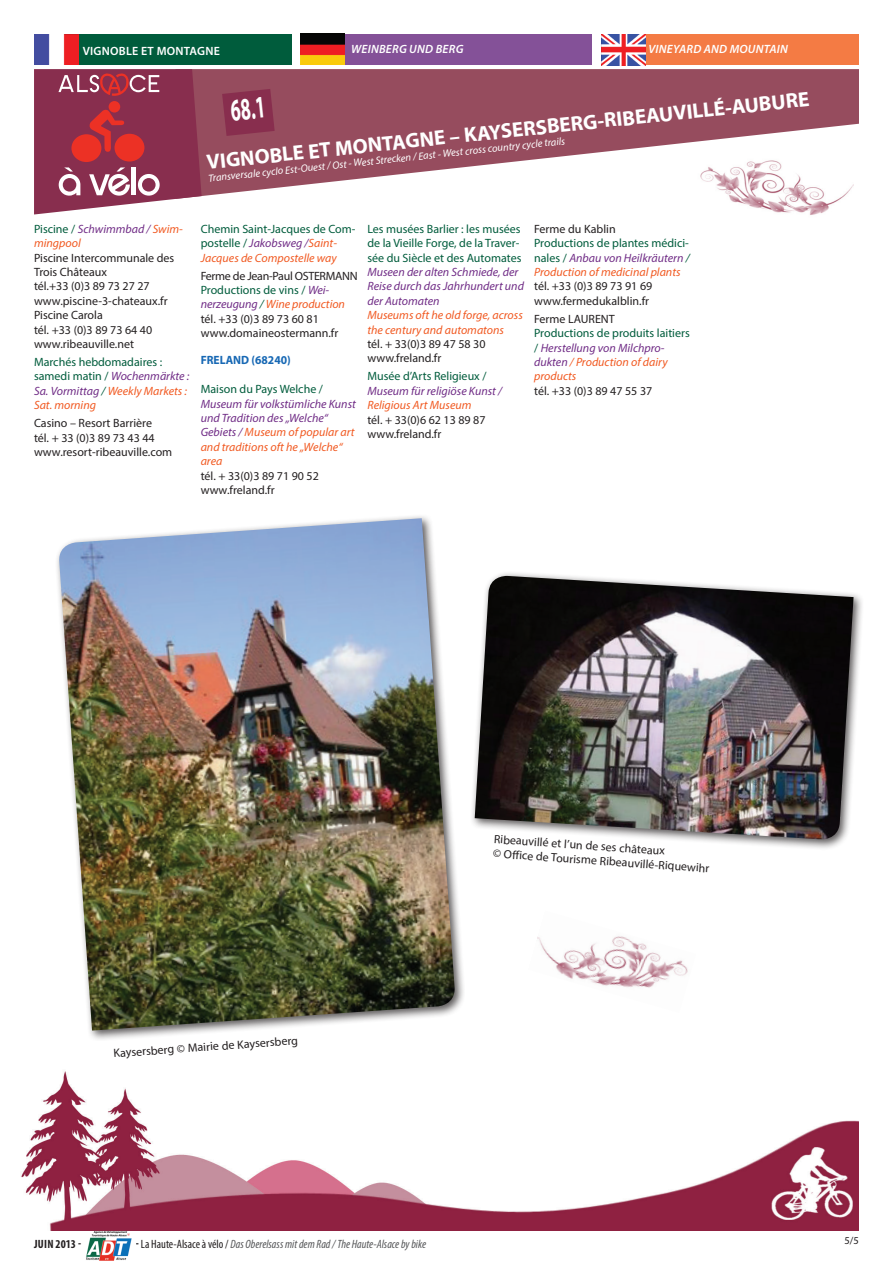
<style>
.page{position:relative;width:893px;height:1263px;background:#fff}
.page>*{position:absolute;margin:0;border:0;box-sizing:border-box;transform-origin:0 0}
.t1{font:700 31.5px "Myriad Pro";color:#fff;scale:.57 1}
.t2{font:700 21px "Myriad Pro";color:#fff}
.t3{font:12px/14.4px "Myriad Pro";color:#231f20}
.t4{font:12px/14.4px "Myriad Pro";color:#005c3c}
.t5{font:italic 12px/14.4px "Myriad Pro";color:#702c86}
.t6{font:italic 12px/14.4px "Myriad Pro";color:#f15921}
.t7{font:italic condensed 12px "Myriad Pro";color:#57585a}
.t8{font:italic 600 12px "Myriad Pro";letter-spacing:.02em;color:#fff}
.t9{font:12px "Myriad Pro";letter-spacing:-.025em;color:#231f20}
.t10{font:600 12px "Myriad Pro";letter-spacing:.02em;color:#fff}
.t11{font:700 12px "Myriad Pro";color:#1768b4;scale:.96 1}
.t12{font:700 condensed 12px "Myriad Pro";letter-spacing:.02em;color:#231f20}
.t13{font:italic 10.5px "Myriad Pro";color:#fff}
.t14{font:10.5px "Myriad Pro";color:#231f20}
.s1{font-style:normal;color:#005c3c}
.s2{color:#f15921}
.s3{font-style:italic;color:#702c86}
.s4{font-style:italic}
.s5{font-style:italic;color:#f15921}
.s6{color:#702c86}
.s7{color:#005c3c}
.s8{font-style:normal;color:#231f20}
.s9{font-weight:700;font-style:normal;color:#231f20}
</style>
<div class="page">
<img style="left:83px;top:1230px;width:52px;height:31px">
<svg style="left:202px;top:69px;width:657px;height:127px;fill:#964c5e"></svg>
<div style="left:34px;top:34px;width:258px;height:31px;background:#005c3c"></div>
<img style="left:34px;top:34px;width:44px;height:31px">
<div style="left:300px;top:34px;width:292px;height:30px;background:#845198"></div>
<img style="left:300px;top:34px;width:45px;height:30px">
<div style="left:601px;top:34px;width:258px;height:31px;background:#f47b44"></div>
<img style="left:601px;top:34px;width:44px;height:31px">
<svg style="left:34px;top:69px;width:168px;height:145px;background:#9a4963"></svg>
<div style="left:71px;top:134px;width:30px;height:28px;background:#ec3125;border-radius:50%"></div>
<div style="left:114px;top:134px;width:31px;height:28px;background:#ec3125;border-radius:50%"></div>
<div style="left:109px;top:101px;width:11px;height:12px;background:#ec3125;border-radius:50%"></div>
<svg style="left:222px;top:89px;width:53px;height:47px;background:#8a3350"></svg>
<img style="left:21px;top:1071px;width:838px;height:159px">
<img style="left:696px;top:157px;width:157px;height:58px">
<div style="left:54px;top:513px;width:411px;height:528px;background:#231f20;opacity:.75"></div>
<img style="left:58px;top:518px;width:398px;height:512px">
<div style="left:470px;top:571px;width:394px;height:279px;background:#231f20;opacity:.75"></div>
<img style="left:475px;top:576px;width:378px;height:264px">
<img style="left:537px;top:936px;width:151px;height:52px">
<p class="t10" style="left:83px;top:43px;width:139px">VIGNOBLE ET MONTAGNE</p>
<p class="t8" style="left:351px;top:41px;width:114px">WEINBERG UND BERG</p>
<p class="t8" style="left:648px;top:41px;width:141px">VINEYARD AND MOUNTAIN</p>
<h2 class="t2" style="left:205px;top:149px;width:607px;rotate:-6deg">VIGNOBLE ET MONTAGNE – KAYSERSBERG-RIBEAUVILLÉ-AUBURE</h2>
<h1 class="t1" style="left:229px;top:90px;width:62px;rotate:-6deg">68.1</h1>
<p class="t13" style="left:208px;top:172px;width:360px;rotate:-6deg">Transversale cyclo Est-Ouest / Ost - West Strecken / East - West cross country cycle trails</p>
<p class="t5" style="left:34px;top:221px;width:150px"><span class="s1">Piscine /</span> Schwimmbad / <span class="s2">Swim-</span></p>
<p class="t3" style="left:34px;top:250px;width:142px">Piscine Intercommunale des<br>Trois Châteaux<br>tél.+33 3(0) 89 73 27 27 www.piscine-3-chateaux f r.<br>Piscine Carola<br>tél. +33 3(0) 89 73 64 40 www.ribeauville.net</p>
<p class="t4" style="left:34px;top:355px;width:157px">Marchés hebdomadaires : samedi matin / <span class="s3">Wochenmärkte :<br>Sa. Vormittag</span> <span class="s4">/</span> <span class="s5">Weekly Markets :<br>Sat. morning</span></p>
<p class="t3" style="left:34px;top:416px;width:140px">Casino – Resort Barrière<br>tél +. 33 3(0) 89 73 43 44 www.resort-ribeauville.com</p>
<p class="t6" style="left:34px;top:236px;width:48px">mingpool</p>
<p class="t4" style="left:201px;top:221px;width:156px">Chemin Saint-Jacques de Com-</p>
<p class="t9" style="left:201px;top:268px;width:158px">Ferme de Jean-Paul OSTERMANN</p>
<p class="t6" style="left:201px;top:297px;width:146px"><span class="s6">nerzeugung</span> <span class="s7">/</span> Wine production</p>
<p class="t5" style="left:201px;top:236px;width:138px"><span class="s1">postelle /</span> Jakobsweg /<span class="s2">Saint-</span></p>
<p class="t6" style="left:201px;top:250px;width:137px">Jacques de Compostelle way</p>
<p class="t4" style="left:201px;top:283px;width:130px">Productions de vins / <span class="s3">Wei-</span></p>
<p class="t3" style="left:201px;top:311px;width:139px">tél. +33 3(0) 89 73 60 81 www.domaineostermann f r.</p>
<p class="t11" style="left:201px;top:352px;width:95px">FRELAND )68240(</p>
<p class="t4" style="left:201px;top:382px;width:124px">Maison du Pays Welche /</p>
<p class="t5" style="left:201px;top:396px;width:157px">Museum für volkstümliche Kunst und Tradition des „Welche”<br>Gebiets / <span class="s2">Museum ofpopular art and traditions oft he „Welche” area</span></p>
<p class="t3" style="left:201px;top:468px;width:120px">tél +. 33 3(0) 89 71 90 52 www.freland f r.</p>
<p class="t4" style="left:367px;top:221px;width:155px">Les musées Barlier : les musées</p>
<p class="t4" style="left:367px;top:250px;width:156px">sée du Siècle et des Automates</p>
<p class="t4" style="left:367px;top:236px;width:154px">de la Vieille Forge, de la Traver-</p>
<p class="t5" style="left:367px;top:265px;width:158px">Museen der alten Schmiede, der<br>Reise durch das Jahrhundert und der Automaten</p>
<p class="t6" style="left:367px;top:308px;width:157px">Museums oft he old forge, across the century and automatons</p>
<p class="t3" style="left:367px;top:337px;width:120px">tél +. 33 3(0) 89 47 58 30 www.freland f r.</p>
<p class="t4" style="left:367px;top:369px;width:121px">Musée ’dArts Religieux /</p>
<p class="t5" style="left:367px;top:383px;width:136px">Museum für religiöse Kunst /</p>
<p class="t6" style="left:367px;top:398px;width:106px">Religious Art Museum</p>
<p class="t3" style="left:367px;top:412px;width:120px">tél +. 33 6(0) 62 13 89 87 www.freland f r.</p>
<p class="t3" style="left:534px;top:221px;width:83px">Ferme du Kablin</p>
<p class="t5" style="left:534px;top:250px;width:157px"><span class="s1">nales /</span> Anbau von Heilkräutern <span class="s7">/</span></p>
<p class="t4" style="left:534px;top:236px;width:156px">Productions de plantes médici-</p>
<p class="t6" style="left:534px;top:265px;width:148px">Production of medicinal plants</p>
<p class="t3" style="left:534px;top:279px;width:120px">tél. +33 3(0) 89 73 91 69 www.fermedukalblin f r.</p>
<p class="t3" style="left:534px;top:311px;width:82px">Ferme LAURENT</p>
<p class="t4" style="left:534px;top:326px;width:157px">Productions de produits laitiers</p>
<p class="t6" style="left:534px;top:355px;width:135px"><span class="s6">dukten</span> / Production of dairy</p>
<p class="t5" style="left:534px;top:340px;width:132px"><span class="s1">/</span> Herstellung von Milchpro-</p>
<p class="t6" style="left:534px;top:369px;width:44px">products</p>
<p class="t3" style="left:534px;top:383px;width:120px">tél. +33 3(0) 89 47 55 37</p>
<p class="t3" style="left:113px;top:1046px;width:186px;rotate:-4deg">Kaysersberg © Mairie de Kaysersberg</p>
<p class="t3" style="left:494px;top:831px;width:218px;rotate:4deg">Ribeauvillé et ’l un de ses châteaux<br>© Office de Tourisme Ribeauvillé-Riquewihr</p>
<p class="t12" style="left:34px;top:1236px;width:49px">juin2013 -</p>
<p class="t7" style="left:136px;top:1236px;width:292px"><span class="s8">La</span><span class="s9">-</span> <span class="s8">Haute-Alsace à vélo /</span> DasOberelsassmitdemRad/TheHaute-Alsacebybike</p>
<p class="t14" style="left:845px;top:1234px;width:16px">5/5</p>
</div>
